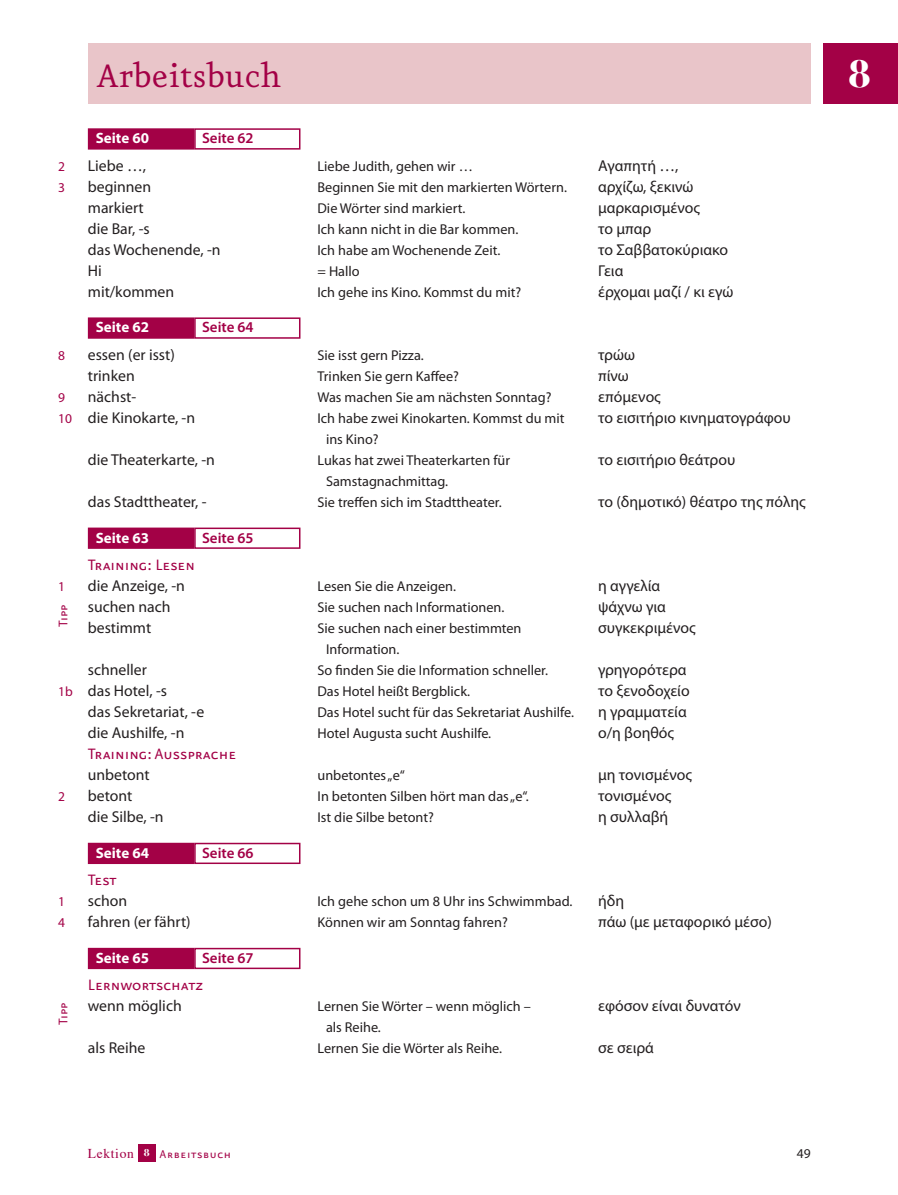
<style>
.page{position:relative;width:898px;height:1195px;background:#fff}
.page>*{position:absolute;margin:0;border:0;box-sizing:border-box;transform-origin:0 0}
.t1{font:40.5px "Bodoni Svty Two ITCTT Bold";color:#fff}
.t2{font:39px "Eureka";color:#a30146}
.t3{font:18px "Eureka Sans Regular Caps";color:#a30146}
.t4{font:15.75px/21px "Myriad Pro";color:#231f20}
.t5{font:700 15px "Myriad Pro";color:#fff}
.t6{font:600 15px "Myriad Pro";color:#a30146}
.t7{font:15px "Eureka Sans Regular Caps";color:#a30146}
.t8{font:14.25px/21px "Myriad Pro";color:#231f20}
.t9{font:13.5px "Eureka Sans Regular Caps";letter-spacing:.05em;color:#a30146}
.t10{font:13.5px "Myriad Pro";color:#a30146}
.t11{font:13.5px "Myriad Pro";color:#231f20}
.s1{font-size:13.5px;color:#a30146}
.s2{font-family:"Times"}
</style>
<div class="page">
<div style="left:88px;top:44px;width:723px;height:60px;background:#e9c5c9"></div>
<div style="left:89px;top:129px;width:104px;height:20px;background:#a30146"></div>
<div style="left:88px;top:128px;width:106px;height:22px;border:2px solid #a30146"></div>
<div style="left:194px;top:128px;width:106px;height:22px;border:2px solid #a30146"></div>
<div style="left:89px;top:318px;width:104px;height:20px;background:#a30146"></div>
<div style="left:88px;top:317px;width:106px;height:22px;border:2px solid #a30146"></div>
<div style="left:194px;top:317px;width:106px;height:22px;border:2px solid #a30146"></div>
<div style="left:89px;top:528px;width:104px;height:20px;background:#a30146"></div>
<div style="left:88px;top:527px;width:106px;height:22px;border:2px solid #a30146"></div>
<div style="left:194px;top:527px;width:106px;height:22px;border:2px solid #a30146"></div>
<div style="left:89px;top:843px;width:104px;height:20px;background:#a30146"></div>
<div style="left:88px;top:842px;width:106px;height:22px;border:2px solid #a30146"></div>
<div style="left:194px;top:842px;width:106px;height:22px;border:2px solid #a30146"></div>
<div style="left:89px;top:948px;width:104px;height:20px;background:#a30146"></div>
<div style="left:88px;top:947px;width:106px;height:22px;border:2px solid #a30146"></div>
<div style="left:194px;top:947px;width:106px;height:22px;border:2px solid #a30146"></div>
<div style="left:138px;top:1144px;width:17px;height:17px;background:#a30146"></div>
<div style="left:823px;top:44px;width:75px;height:60px;background:#a30146"></div>
<h2 class="t2" style="left:96px;top:58px;width:186px">Arbeitsbuch</h2>
<p class="t5" style="left:96px;top:130px;width:55px">Seite 60</p>
<p class="t6" style="left:202px;top:130px;width:53px">Seite 62</p>
<p class="t10" style="left:58px;top:159px;width:8px">2</p>
<p class="t4" style="left:88px;top:155px;width:60px">Liebe …,</p>
<p class="t10" style="left:58px;top:180px;width:8px">3</p>
<p class="t4" style="left:88px;top:176px;width:134px">beginnen<br>markiert<br>die Bar, -s<br>das Wochenende, -n<br>Hi<br>mit/kommen</p>
<p class="t5" style="left:96px;top:319px;width:55px">Seite 62</p>
<p class="t6" style="left:202px;top:319px;width:53px">Seite 64</p>
<p class="t10" style="left:58px;top:348px;width:8px">8</p>
<p class="t4" style="left:88px;top:344px;width:89px">essen (er isst) trinken</p>
<p class="t10" style="left:58px;top:390px;width:8px">9</p>
<p class="t4" style="left:58px;top:386px;width:139px;text-indent:30px">nächst-<br><span class="s1">10</span> die Kinokarte, -n</p>
<p class="t4" style="left:88px;top:449px;width:129px">die Theaterkarte, -n</p>
<p class="t4" style="left:88px;top:491px;width:120px">das Stadttheater, -</p>
<p class="t5" style="left:96px;top:529px;width:55px">Seite 63</p>
<p class="t6" style="left:202px;top:529px;width:53px">Seite 65</p>
<p class="t3" style="left:88px;top:556px;width:109px">Training: Lesen</p>
<p class="t10" style="left:58px;top:579px;width:8px">1</p>
<p class="t4" style="left:88px;top:575px;width:99px">die Anzeige, -n suchen nach bestimmt</p>
<p class="t4" style="left:88px;top:659px;width:61px">schneller</p>
<p class="t4" style="left:58px;top:680px;width:110px"><span class="s1">1b</span> das Hotel, -s</p>
<p class="t4" style="left:88px;top:701px;width:118px">das Sekretariat, -e</p>
<p class="t4" style="left:88px;top:722px;width:98px">die Aushilfe, -n</p>
<p class="t3" style="left:88px;top:745px;width:150px">Training: Aussprache</p>
<p class="t4" style="left:88px;top:764px;width:63px">unbetont</p>
<p class="t10" style="left:58px;top:789px;width:8px">2</p>
<p class="t4" style="left:88px;top:785px;width:77px">betont<br>die Silbe, -n</p>
<p class="t5" style="left:96px;top:844px;width:55px">Seite 64</p>
<p class="t6" style="left:202px;top:844px;width:53px">Seite 66</p>
<p class="t3" style="left:88px;top:871px;width:30px">Test</p>
<p class="t10" style="left:58px;top:894px;width:8px">1</p>
<p class="t4" style="left:88px;top:890px;width:41px">schon</p>
<p class="t10" style="left:58px;top:915px;width:8px">4</p>
<p class="t4" style="left:88px;top:911px;width:104px">fahren (er fährt)</p>
<p class="t5" style="left:96px;top:949px;width:55px">Seite 65</p>
<p class="t6" style="left:202px;top:949px;width:53px">Seite 67</p>
<p class="t3" style="left:88px;top:976px;width:117px">Lernwortschatz</p>
<p class="t4" style="left:88px;top:995px;width:95px">wenn möglich</p>
<p class="t4" style="left:88px;top:1037px;width:59px">als Reihe</p>
<p class="t7" style="left:56px;top:627px;width:24px;rotate:-90deg">Tipp</p>
<p class="t7" style="left:56px;top:1024px;width:24px;rotate:-90deg">Tipp</p>
<p class="t8" style="left:317px;top:156px;width:251px">Liebe Judith, gehen wir …<br>Beginnen Sie mit den markierten Wörtern.<br>Die Wörter sind markiert.<br>Ich kann nicht in die Bar kommen.<br>Ich habe am Wochenende Zeit.<br>= Hallo<br>Ich gehe ins Kino. Kommst du mit?</p>
<p class="t8" style="left:317px;top:345px;width:108px">Sie isst gern Pizza.</p>
<p class="t8" style="left:317px;top:366px;width:143px">Trinken Sie gern Kaffee?</p>
<p class="t8" style="left:317px;top:387px;width:235px">Was machen Sie am nächsten Sonntag?</p>
<p class="t8" style="left:317px;top:408px;width:248px">Ich habe zwei Kinokarten. Kommst du mit</p>
<p class="t8" style="left:326px;top:429px;width:54px">ins Kino?</p>
<p class="t8" style="left:317px;top:450px;width:194px">Lukas hat zwei Theaterkarten für</p>
<p class="t8" style="left:326px;top:471px;width:124px">Samstagnachmittag.</p>
<p class="t8" style="left:317px;top:492px;width:186px">Sie treffen sich im Stadttheater.</p>
<p class="t4" style="left:598px;top:155px;width:137px">Αγαπητή …,<br>αρχίζω, ξεκινώ μαρκαρισμένος<br>το μπαρ<br>το Σαββατοκύριακο<br>Γεια<br>έρχομαι μαζί / κι εγώ</p>
<p class="t4" style="left:598px;top:344px;width:194px">τρώω<br>πίνω<br>επόμενος<br>το εισιτήριο κινηματογράφου</p>
<p class="t4" style="left:598px;top:449px;width:139px">το εισιτήριο θεάτρου</p>
<p class="t4" style="left:598px;top:491px;width:209px">το (δημοτικό) θέατρο της πόλης</p>
<p class="t8" style="left:317px;top:576px;width:140px">Lesen Sie die Anzeigen.</p>
<p class="t8" style="left:317px;top:597px;width:188px">Sie suchen nach Informationen.</p>
<p class="t8" style="left:317px;top:618px;width:206px">Sie suchen nach einer bestimmten</p>
<p class="t8" style="left:326px;top:639px;width:75px">Information.</p>
<p class="t8" style="left:317px;top:660px;width:232px">So finden Sie die Information schneller.</p>
<p class="t8" style="left:317px;top:681px;width:154px">Das Hotel heißt Bergblick.</p>
<p class="t8" style="left:317px;top:702px;width:258px">Das Hotel sucht für das Sekretariat Aushilfe.</p>
<p class="t8" style="left:317px;top:723px;width:175px">Hotel Augusta sucht Aushilfe.</p>
<p class="t8" style="left:317px;top:765px;width:213px">unbetontes „e“<br>In betonten Silben hört man das „e“.<br>Ist die Silbe betont?</p>
<p class="t4" style="left:598px;top:575px;width:99px">η αγγελία ψάχνω για συγκεκριμένος</p>
<p class="t4" style="left:598px;top:659px;width:93px">γρηγορότερα το ξενοδοχείο η γραμματεία ο/η βοηθός</p>
<p class="t4" style="left:598px;top:764px;width:95px">μη τονισμένος τονισμένος<br>η συλλαβή</p>
<p class="t8" style="left:317px;top:891px;width:257px">Ich gehe schon um 8 Uhr ins Schwimmbad.<br>Können wir am Sonntag fahren?</p>
<p class="t4" style="left:598px;top:890px;width:175px">ήδη<br>πάω (με μεταφορικό μέσο)</p>
<p class="t8" style="left:317px;top:996px;width:215px">Lernen Sie Wörter – wenn möglich –</p>
<p class="t8" style="left:326px;top:1017px;width:56px">als Reihe.</p>
<p class="t8" style="left:317px;top:1038px;width:186px">Lernen Sie die Wörter als Reihe.</p>
<p class="t4" style="left:598px;top:995px;width:144px">εφόσον είναι δυνατόν</p>
<p class="t4" style="left:598px;top:1037px;width:57px">σε σειρά</p>
<p class="t9" style="left:88px;top:1147px;width:145px"><span class="s2">Lektion</span> <sup>8</sup> Arbeitsbuch</p>
<p class="t11" style="left:797px;top:1145px;width:15px">49</p>
<h1 class="t1" style="left:848px;top:39px;width:24px">8</h1>
</div>
